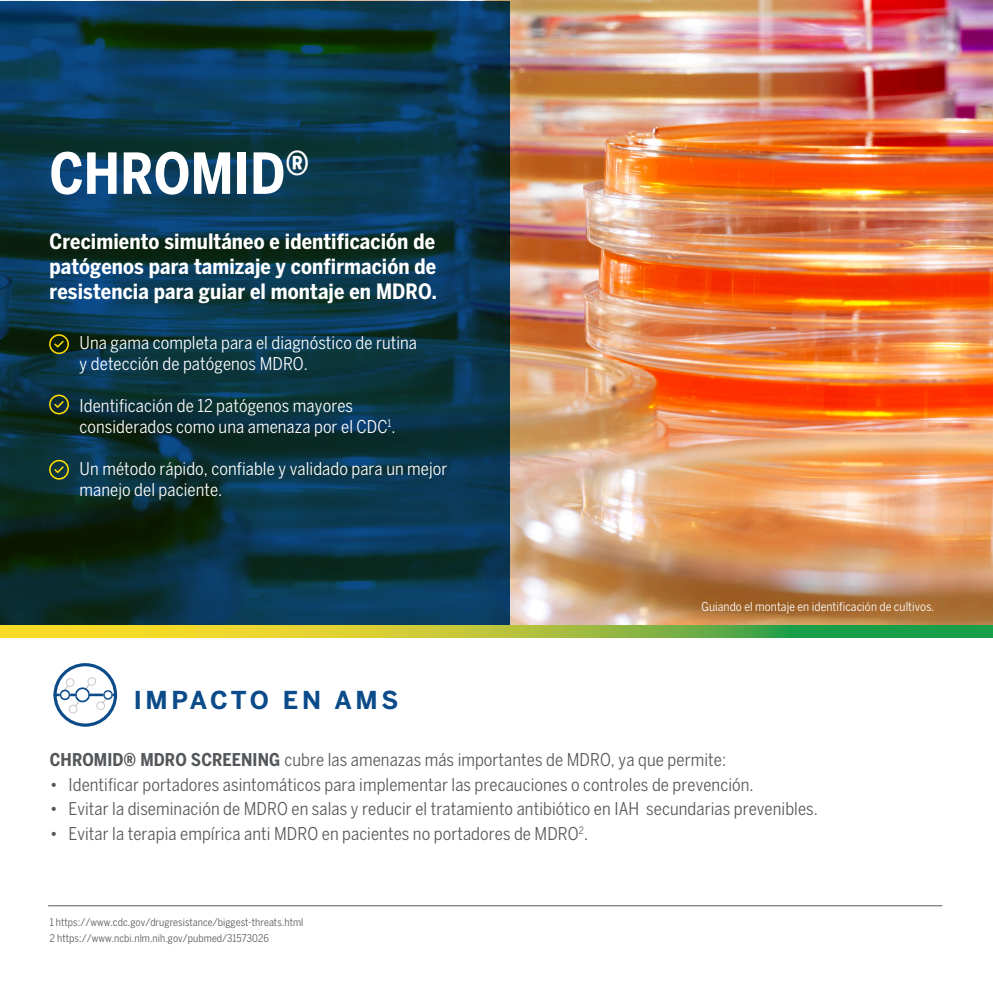
<style>
.page{position:relative;width:993px;height:993px;background:#fff}
.page>*{position:absolute;margin:0;border:0;box-sizing:border-box;transform-origin:0 0}
.t1{font:700 condensed 56px "Benton Sans";letter-spacing:.005em;color:#fff}
.t2{font:700 24.5px "Benton Sans";letter-spacing:.15em;color:#0c4b89}
.t3{font:700 condensed 21px/25.2px "Benton Sans";letter-spacing:.005em;color:#fff;text-align:justify}
.t4{font:condensed 17.5px "Benton Sans";letter-spacing:.005em;color:#54575a}
.t5{font:condensed 17.5px/21px "Benton Sans";letter-spacing:.005em;color:#fff}
.t6{font:condensed 12.25px "Benton Sans";letter-spacing:.005em;color:#fff}
.t7{font:condensed 10.5px/15.8px "Benton Sans";letter-spacing:.005em;color:#54575a}
.s1{font-weight:700}
</style>
<div class="page">
<img style="left:0;top:0;width:992px;height:625px">
<svg style="left:0;top:1px;width:509px;height:624px;background:#0a3648"></svg>
<svg style="left:0;top:625px;width:992px;height:12px;background:#9ebf3a"></svg>
<svg style="left:49px;top:334px;width:20px;height:20px"></svg>
<svg style="left:49px;top:394px;width:20px;height:20px"></svg>
<svg style="left:49px;top:459px;width:20px;height:20px"></svg>
<hr style="left:48px;top:905px;width:894px;height:1px;background:#54575a">
<svg style="left:53px;top:663px;width:64px;height:63px"></svg>
<h1 class="t1" style="left:49px;top:140px;width:261px">CHROMID<sup>®</sup></h1>
<p class="t3" style="left:49px;top:228px;width:389px">Crecimiento simultáneo e identificación de patógenos para tamizaje y confirmación de resistencia para guiar el montaje en MDRO.</p>
<p class="t5" style="left:79px;top:331px;width:339px">Una gama completa para el diagnóstico de rutina y detección de patógenos MDRO.</p>
<p class="t5" style="left:79px;top:394px;width:317px">Identificación de 12 patógenos mayores considerados como una amenaza por el CDC<sup>1</sup>.</p>
<p class="t5" style="left:79px;top:457px;width:369px">Un método rápido, confiable y validado para un mejor manejo del paciente.</p>
<h2 class="t2" style="left:134px;top:685px;width:266px">IMPACTO EN AMS</h2>
<p class="t6" style="left:701px;top:599px;width:234px">Guiando el montaje en identificación de cultivos.</p>
<p class="t4" style="left:50px;top:749px;width:677px"><span class="s1">CHROMID® MDRO SCREENING</span> cubre las amenazas más importantes de MDRO, ya que permite:</p>
<p class="t4" style="left:50px;top:774px;width:705px">• Identificar portadores asintomáticos para implementar las precauciones o controles de prevención.</p>
<p class="t4" style="left:50px;top:798px;width:769px">• Evitar la diseminación de MDRO en salas y reducir el tratamiento antibiótico en IAH secundarias prevenibles.</p>
<p class="t4" style="left:50px;top:823px;width:539px">• Evitar la terapia empírica anti MDRO en pacientes no portadores de MDRO<sup>2</sup>.</p>
<p class="t7" style="left:50px;top:913px;width:255px">1 https://www.cdc.gov/drugresistance/biggest-threats.html<br>2 https://www.ncbi.nlm.nih.gov/pubmed/31573026</p>
</div>
